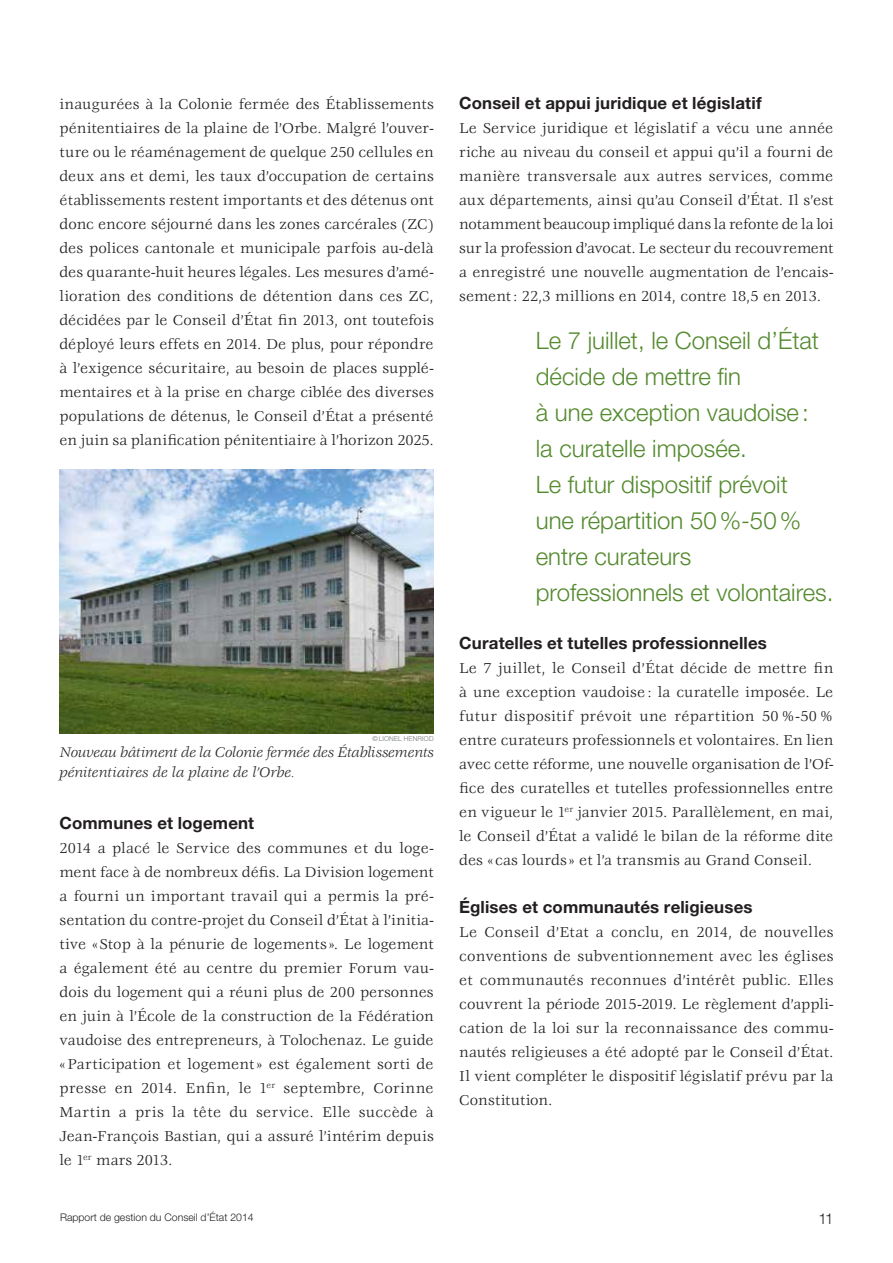
<style>
.page{position:relative;width:893px;height:1263px;background:#fff}
.page>*{position:absolute;margin:0;border:0;box-sizing:border-box;transform-origin:0 0}
.t1{font:300 24px/36px "Helvetica Neue LT Std";color:#548a2e}
.t2{font:700 16.8px "Helvetica Neue LT Std";letter-spacing:.01em;color:#231f20}
.t3{font:15.75px/24px "Veljovic Std";letter-spacing:.005em;color:#231f20;text-align:justify}
.t4{font:italic 15.3px/20.2px "Veljovic Std";color:#231f20}
.t5{font:300 15px "Helvetica Neue LT Std";color:#231f20}
.t6{font:300 10.5px "Helvetica Neue LT Std";color:#231f20}
.t7{font:300 6.75px "Helvetica Neue LT Std";letter-spacing:.02em;color:#6d6f71}
</style>
<div class="page">
<img style="left:60px;top:469px;width:374px;height:264px">
<p class="t3" style="left:60px;top:93px;width:376px">inaugurées à la Colonie fermée des Établissements pénitentiaires de la plaine de l’Orbe. Malgré l’ouver&shy;ture ou le réaménagement de quelque 250 cellules en deux ans et demi, les taux d’occupation de certains établissements restent importants et des détenus ont donc encore séjourné dans les zones carcérales (ZC) des polices cantonale et municipale parfois au-delà des quarante-huit heures légales. Les mesures d’amé&shy;lioration des conditions de détention dans ces ZC, décidées par le Conseil d’État fin 2013, ont toutefois déployé leurs effets en 2014. De plus, pour répondre à l’exigence sécuritaire, au besoin de places supplé&shy;mentaires et à la prise en charge ciblée des diverses populations de détenus, le Conseil d’État a présenté en juin sa planification pénitentiaire à l’horizon 2025.</p>
<p class="t7" style="left:372px;top:734px;width:63px">©LIONEL HENRIOD</p>
<p class="t4" style="left:60px;top:743px;width:376px">Nouveau bâtiment de la Colonie fermée des Établissements pénitentiaires de la plaine de l’Orbe.</p>
<p class="t2" style="left:60px;top:813px;width:196px">Communes et logement</p>
<p class="t3" style="left:60px;top:837px;width:376px">2014 a placé le Service des communes et du loge&shy;ment face à de nombreux défis. La Division logement a fourni un important travail qui a permis la pré&shy;sentation du contre-projet du Conseil d’État à l’initia&shy;tive « Stop à la pénurie de logements ». Le logement a également été au centre du premier Forum vau&shy;dois du logement qui a réuni plus de 200 personnes en juin à l’École de la construction de la Fédération vaudoise des entrepreneurs, à Tolochenaz. Le guide «Participation et logement» est également sorti de presse en 2014. Enfin, le 1<sup>er</sup> septembre, Corinne Martin a pris la tête du service. Elle succède à Jean-François Bastian, qui a assuré l’intérim depuis le 1<sup>er</sup> mars 2013.</p>
<p class="t2" style="left:459px;top:93px;width:304px">Conseil et appui juridique et législatif</p>
<p class="t3" style="left:459px;top:117px;width:376px">Le Service juridique et législatif a vécu une année riche au niveau du conseil et appui qu’il a fourni de manière transversale aux autres services, comme aux départements, ainsi qu’au Conseil d’État. Il s’est notamment beaucoup impliqué dans la refonte de la loi sur la profession d’avocat. Le secteur du recouvrement a enregistré une nouvelle augmentation de l’encais&shy;sement: 22,3 millions en 2014, contre 18,5 en 2013.</p>
<h1 class="t1" style="left:536px;top:322px;width:299px">Le 7 juillet, le Conseil d’État décide de mettre fin<br>à une exception vaudoise:<br>la curatelle imposée.<br>Le futur dispositif prévoit<br>une répartition 50%-50% entre curateurs professionnels et volontaires.</h1>
<p class="t2" style="left:459px;top:633px;width:309px">Curatelles et tutelles professionnelles</p>
<p class="t3" style="left:459px;top:657px;width:376px">Le 7 juillet, le Conseil d’État décide de mettre fin à une exception vaudoise : la curatelle imposée. Le futur dispositif prévoit une répartition 50 %-50 % entre curateurs professionnels et volontaires. En lien avec cette réforme, une nouvelle organisation de l’Of&shy;fice des curatelles et tutelles professionnelles entre en vigueur le 1<sup>er</sup> janvier 2015. Parallèlement, en mai, le Conseil d’État a validé le bilan de la réforme dite des « cas lourds » et l’a transmis au Grand Conseil.</p>
<p class="t2" style="left:459px;top:897px;width:295px">Églises et communautés religieuses</p>
<p class="t3" style="left:459px;top:921px;width:376px">Le Conseil d’Etat a conclu, en 2014, de nouvelles conventions de subventionnement avec les églises et communautés reconnues d’intérêt public. Elles couvrent la période 2015-2019. Le règlement d’appli&shy;cation de la loi sur la reconnaissance des commu&shy;nautés religieuses a été adopté par le Conseil d’État.<br>Il vient compléter le dispositif législatif prévu par la Constitution.</p>
<p class="t6" style="left:60px;top:1210px;width:195px">Rapport de gestion du Conseil d’État 2014</p>
<p class="t5" style="left:818px;top:1209px;width:17px">11</p>
</div>
